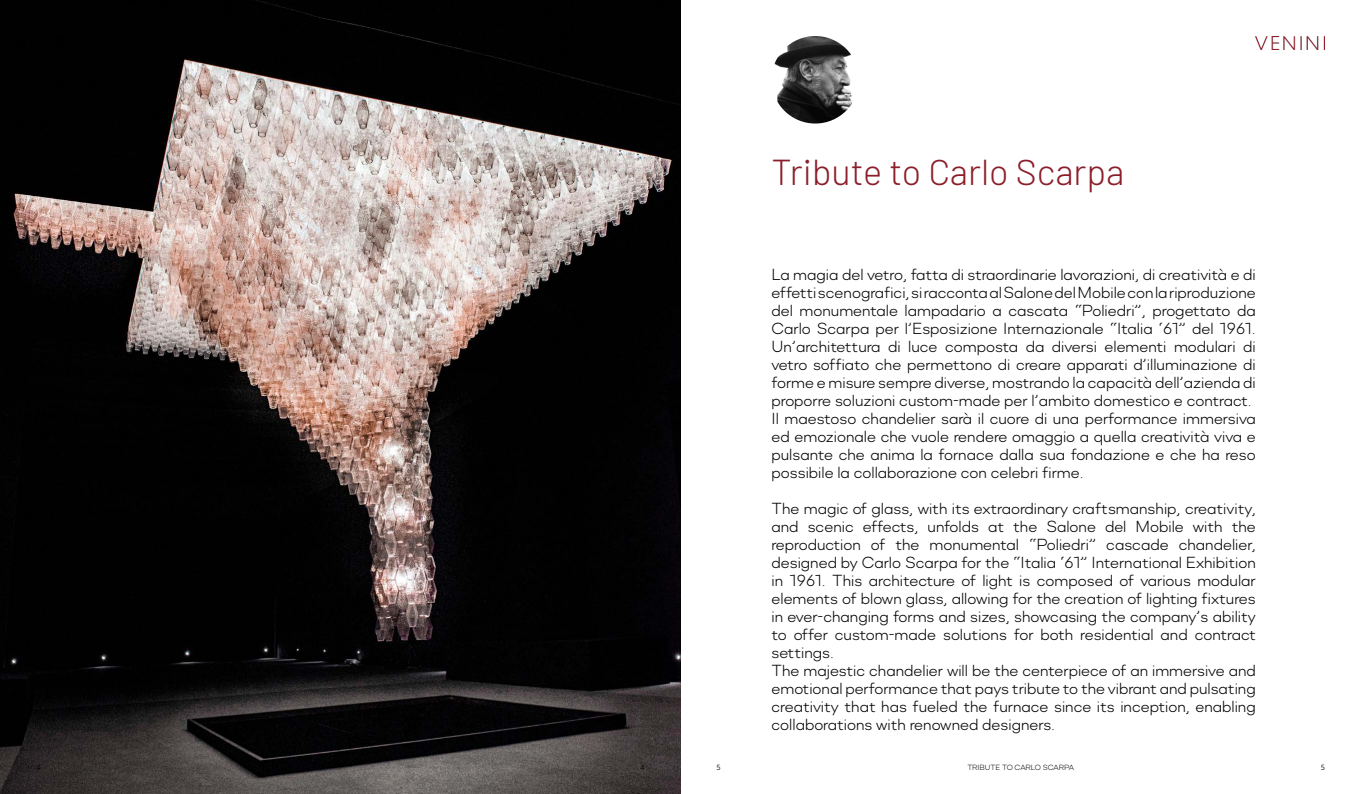
<style>
.page{position:relative;width:1361px;height:794px;background:#fff}
.page>*{position:absolute;margin:0;border:0;box-sizing:border-box;transform-origin:0 0}
.t1{font:300 36px "Barlow";color:#8b1e2a}
.t2{font:300 16px/18px "Mercenary";color:#000}
.t3{font:300 7.5px "Mercenary";color:#000}
.t4{font:7.5px "Museo Sans 300";color:#000}
</style>
<div class="page">
<img style="left:0;top:0;width:680px;height:794px">
<img style="left:1255px;top:36px;width:70px;height:14px">
<img style="left:771px;top:36px;width:88px;height:87px;border-radius:44px">
<h1 class="t1" style="left:771px;top:147px;width:354px">Tribute to Carlo Scarpa</h1>
<p class="t2" style="left:771px;top:265px;width:486px">La magia del vetro, fatta di straordinarie lavorazioni, di creatività e di effetti scenografici, si racconta al Salone del Mobile con la riproduzione del monumentale lampadario a cascata “Poliedri”, progettato da Carlo Scarpa per l’Esposizione Internazionale “Italia ‘61” del 1961.<br>Un’architettura di luce composta da diversi elementi modulari di vetro soffiato che permettono di creare apparati d’illuminazione di forme e misure sempre diverse, mostrando la capacità dell’azienda di proporre soluzioni custom-made per l’ambito domestico e contract.<br>Il maestoso chandelier sarà il cuore di una performance immersiva ed emozionale che vuole rendere omaggio a quella creatività viva e pulsante che anima la fornace dalla sua fondazione e che ha reso possibile la collaborazione con celebri firme.</p>
<p class="t2" style="left:771px;top:499px;width:486px">The magic of glass, with its extraordinary craftsmanship, creativity, and scenic effects, unfolds at the Salone del Mobile with the reproduction of the monumental “Poliedri” cascade chandelier, designed by Carlo Scarpa for the “Italia ‘61” International Exhibition in 1961. This architecture of light is composed of various modular elements of blown glass, allowing for the creation of lighting fixtures in ever-changing forms and sizes, showcasing the company’s ability to offer custom-made solutions for both residential and contract settings.<br>The majestic chandelier will be the centerpiece of an immersive and emotional performance that pays tribute to the vibrant and pulsating creativity that has fueled the furnace since its inception, enabling collaborations with renowned designers.</p>
<p class="t4" style="left:36px;top:763px;width:6px">4</p>
<p class="t4" style="left:640px;top:763px;width:6px">4</p>
<p class="t4" style="left:716px;top:763px;width:6px">5</p>
<p class="t3" style="left:967px;top:763px;width:108px">TRIBUTE TO CARLO SCARPA</p>
<p class="t4" style="left:1320px;top:763px;width:6px">5</p>
</div>
